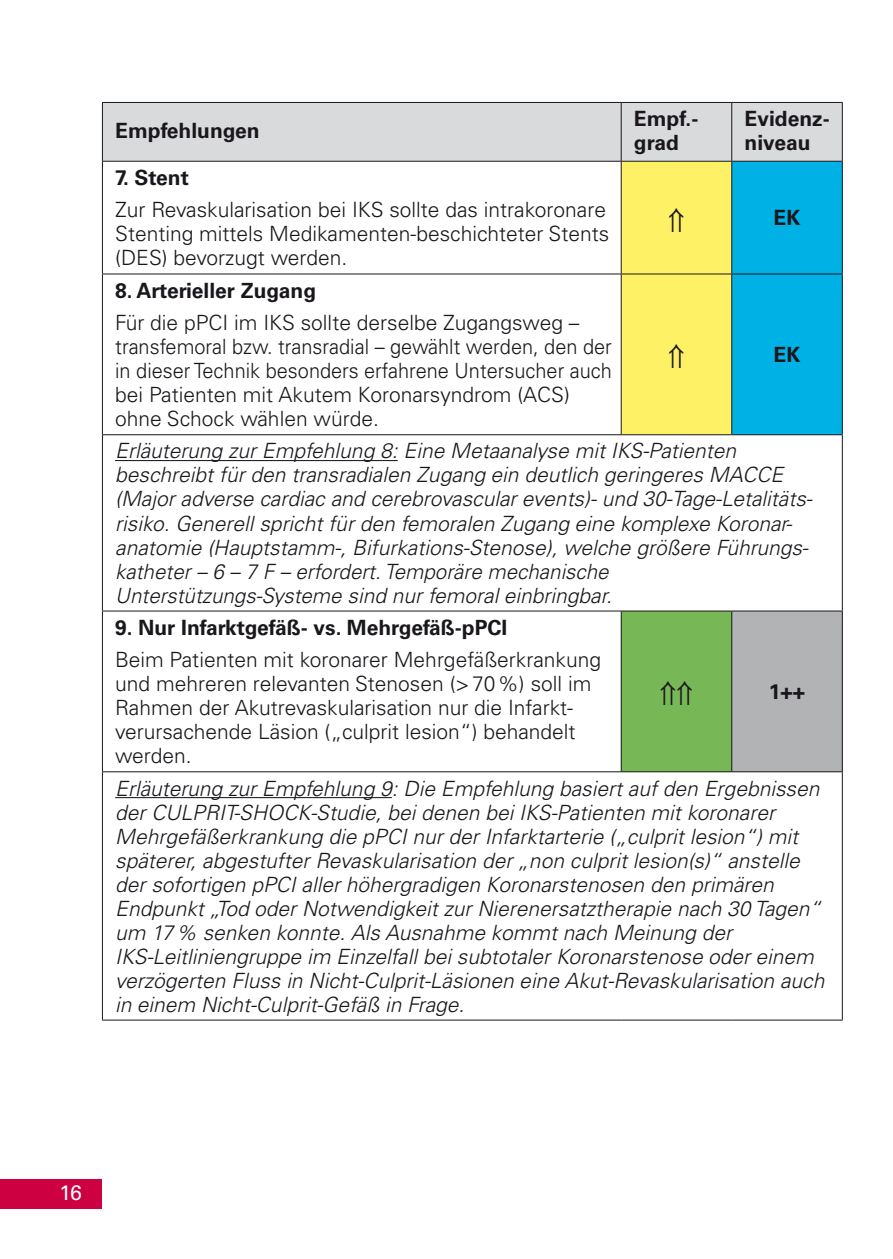
<style>
.page{position:relative;width:893px;height:1259px;background:#fff}
.page>*{position:absolute;margin:0;border:0;box-sizing:border-box;transform-origin:0 0}
.t1{font:italic 300 21px/24px "Univers LT Pro 45";color:#1a171c}
.t2{font:300 21px/24px "Univers LT Pro 45";color:#1a171c}
.t3{font:700 21px/24px "Univers LT Pro 65";color:#1a171c}
.t4{font:21px "Univers LT Pro 55 Roman";color:#fff}
</style>
<div class="page">
<div style="left:0;top:1179px;width:102px;height:29px;background:#cd0042"></div>
<div style="left:621px;top:611px;width:111px;height:161px;background:#77b756"></div>
<div style="left:732px;top:611px;width:110px;height:161px;background:#b1b3b4"></div>
<hr style="left:842px;top:162px;width:1px;height:112px;background:#1a171c">
<hr style="left:621px;top:610px;width:111px;height:1px;background:#1a171c">
<hr style="left:621px;top:611px;width:1px;height:160px;background:#1a171c">
<hr style="left:842px;top:103px;width:1px;height:58px;background:#1a171c">
<hr style="left:732px;top:161px;width:111px;height:1px;background:#1a171c">
<hr style="left:842px;top:274px;width:1px;height:160px;background:#1a171c">
<hr style="left:102px;top:611px;width:1px;height:160px;background:#1a171c">
<hr style="left:842px;top:611px;width:1px;height:160px;background:#1a171c">
<hr style="left:102px;top:1019px;width:519px;height:1px;background:#1a171c">
<hr style="left:621px;top:1019px;width:111px;height:1px;background:#1a171c">
<hr style="left:732px;top:1019px;width:111px;height:1px;background:#1a171c">
<hr style="left:102px;top:435px;width:1px;height:175px;background:#1a171c">
<hr style="left:732px;top:434px;width:111px;height:1px;background:#1a171c">
<hr style="left:842px;top:435px;width:1px;height:175px;background:#1a171c">
<hr style="left:102px;top:610px;width:519px;height:1px;background:#1a171c">
<hr style="left:732px;top:610px;width:111px;height:1px;background:#1a171c">
<hr style="left:731px;top:611px;width:1px;height:160px;background:#1a171c">
<hr style="left:102px;top:771px;width:519px;height:1px;background:#1a171c">
<hr style="left:102px;top:772px;width:1px;height:247px;background:#1a171c">
<hr style="left:621px;top:771px;width:111px;height:1px;background:#1a171c">
<hr style="left:732px;top:771px;width:111px;height:1px;background:#1a171c">
<hr style="left:842px;top:772px;width:1px;height:247px;background:#1a171c">
<hr style="left:732px;top:102px;width:111px;height:1px;background:#1a171c">
<hr style="left:115px;top:460px;width:283px;height:1px;background:#1a171c">
<hr style="left:115px;top:797px;width:277px;height:1px;background:#1a171c">
<svg style="left:102px;top:102px;width:740px;height:333px"></svg>
<p class="t3" style="left:115px;top:119px;width:146px">Empfehlungen</p>
<p class="t3" style="left:634px;top:107px;width:66px">Empf.- grad</p>
<p class="t3" style="left:744px;top:107px;width:87px">Evidenz&shy;niveau</p>
<p class="t3" style="left:115px;top:166px;width:75px">7. Stent</p>
<p class="t2" style="left:115px;top:198px;width:495px">Zur Revaskularisation bei IKS sollte das intrakoronare<br>Stenting mittels Medikamenten-beschichteter Stents (DES) bevorzugt werden.</p>
<p class="t3" style="left:774px;top:206px;width:28px">EK</p>
<p class="t3" style="left:115px;top:278px;width:203px">8. Arterieller Zugang</p>
<p class="t2" style="left:115px;top:311px;width:498px">Für die pPCI im IKS sollte derselbe Zugangsweg – transfemoral bzw. transradial – gewählt werden, den der in dieser Technik besonders erfahrene Untersucher auch bei Patienten mit Akutem Koronarsyndrom (ACS) ohne Schock wählen würde.</p>
<p class="t3" style="left:774px;top:343px;width:28px">EK</p>
<p class="t1" style="left:115px;top:439px;width:698px">Erläuterung zur Empfehlung 8: Eine Metaanalyse mit IKS-Patienten beschreibt für den transradialen Zugang ein deutlich geringeres MACCE (Major adverse cardiac and cerebrovascular events)- und 30-Tage-Letalitäts&shy;risiko. Generell spricht für den femoralen Zugang eine komplexe Koronar&shy;anatomie (Hauptstamm-, Bifurkations-Stenose), welche größere Führungs&shy;katheter – 6 – 7 F – erfordert. Temporäre mechanische Unterstützungs-Systeme sind nur femoral einbringbar.</p>
<p class="t3" style="left:115px;top:615px;width:394px">9. Nur Infarktgefäß- vs. Mehrgefäß-pPCI</p>
<p class="t2" style="left:115px;top:648px;width:487px">Beim Patienten mit koronarer Mehrgefäßerkrankung und mehreren relevanten Stenosen (&gt;70%) soll im Rahmen der Akutrevaskularisation nur die Infarkt&shy;verursachende Läsion („culprit lesion“) behandelt werden.</p>
<p class="t3" style="left:769px;top:679px;width:38px">1++</p>
<p class="t1" style="left:115px;top:776px;width:711px">Erläuterung zur Empfehlung 9: Die Empfehlung basiert auf den Ergebnissen der CULPRIT-SHOCK-Studie, bei denen bei IKS-Patienten mit koronarer Mehrgefäßerkrankung die pPCI nur der Infarktarterie („culprit lesion“) mit späterer, abgestufter Revaskularisation der „non culprit lesion(s)“ anstelle der sofortigen pPCI aller höhergradigen Koronarstenosen den primären Endpunkt „Tod oder Notwendigkeit zur Nierenersatztherapie nach 30 Tagen“ um 17% senken konnte. Als Ausnahme kommt nach Meinung der IKS-Leitliniengruppe im Einzelfall bei subtotaler Koronarstenose oder einem verzögerten Fluss in Nicht-Culprit-Läsionen eine Akut-Revaskularisation auch in einem Nicht-Culprit-Gefäß in Frage.</p>
<p class="t4" style="left:60px;top:1180px;width:24px">16</p>
</div>
